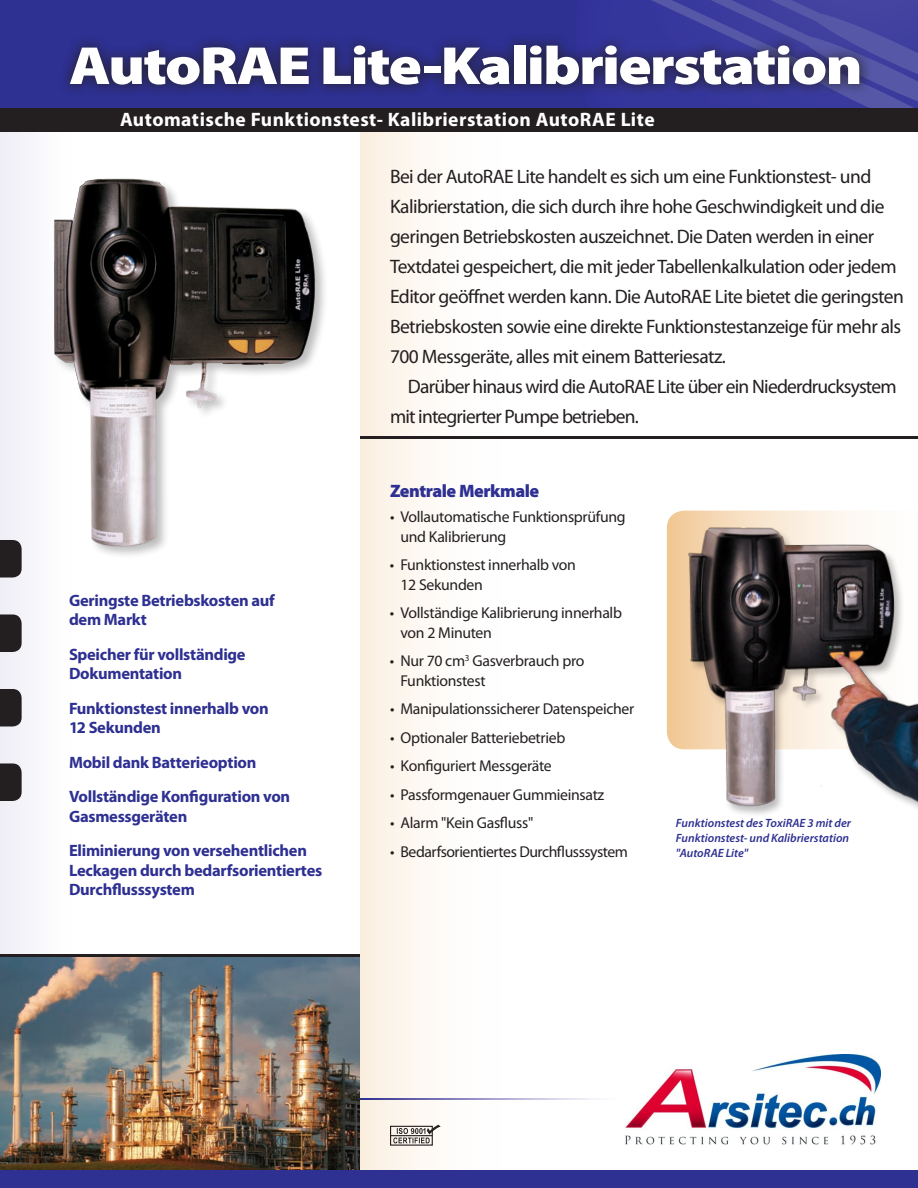
<style>
.page{position:relative;width:918px;height:1188px;background:#fff}
.page>*{position:absolute;margin:0;border:0;box-sizing:border-box;transform-origin:0 0}
.t1{font:900 54px "Myriad Pro";letter-spacing:-.03em;color:#fff;scale:1.15 1}
.t2{font:19.5px/30px "Myriad Pro";letter-spacing:-.03em;color:#231f20}
.t3{font:700 19.5px "Myriad Pro";letter-spacing:.025em;color:#fff}
.t4{font:900 18px "Myriad Pro";letter-spacing:-.025em;color:#2e3092}
.t5{font:700 16.5px/19.5px "Myriad Pro";letter-spacing:-.02em;color:#2e3092}
.t6{font:15.75px/19.5px "Myriad Pro";letter-spacing:-.02em;color:#231f20}
.t7{font:italic 600 12px/15px "Myriad Pro";color:#2e3092}
</style>
<div class="page">
<img style="left:0;top:957px;width:360px;height:213px">
<div style="left:0;top:0;width:918px;height:108px;background:#2e3092"></div>
<svg style="left:646px;top:0;width:272px;height:31px"></svg>
<div style="left:360px;top:132px;width:150px;height:1038px;background:linear-gradient(to right,#fbf0e3,#fff)"></div>
<div style="left:0;top:132px;width:72px;height:822px;background:#f6f6fa"></div>
<svg style="left:360px;top:1098px;width:235px;height:1px"></svg>
<hr style="left:360px;top:436px;width:558px;height:3px;background:#231f20">
<div style="left:0;top:108px;width:918px;height:24px;background:#231f20"></div>
<svg style="left:667px;top:511px;width:196px;height:237px;background:#f5d8b3"></svg>
<svg style="left:0;top:763px;width:22px;height:38px"></svg>
<svg style="left:0;top:689px;width:22px;height:38px"></svg>
<svg style="left:0;top:540px;width:22px;height:38px"></svg>
<svg style="left:0;top:614px;width:22px;height:38px"></svg>
<img style="left:677px;top:524px;width:241px;height:289px">
<hr style="left:0;top:954px;width:360px;height:3px;background:#231f20">
<div style="left:0;top:1170px;width:918px;height:18px;background:#2e3092"></div>
<div style="left:52px;top:176px;width:307px;height:417px;background:#fff"></div>
<img style="left:54px;top:178px;width:267px;height:374px">
<div style="left:55px;top:31px;width:863px;height:127px;background:#231f20;opacity:.75"></div>
<hr style="left:391px;top:1135px;width:41px;height:1px;background:#231f20">
<div style="left:390px;top:1126px;width:43px;height:20px;border:1px solid #231f20"></div>
<svg style="left:393px;top:1123px;width:48px;height:20px"></svg>
<img style="left:625px;top:1055px;width:256px;height:90px">
<h1 class="t1" style="left:69px;top:30px;width:692px">AutoRAE Lite-Kalibrierstation</h1>
<p class="t3" style="left:120px;top:107px;width:536px">Automatische Funktionstest- Kalibrierstation AutoRAE Lite</p>
<p class="t5" style="left:69px;top:590px;width:207px">Geringste Betriebskosten auf dem Markt</p>
<p class="t5" style="left:69px;top:644px;width:178px">Speicher für vollständige<br>Dokumentation</p>
<p class="t5" style="left:69px;top:698px;width:201px">Funktionstest innerhalb von<br>12 Sekunden</p>
<p class="t5" style="left:69px;top:744px;width:223px;line-height:34.5px">Mobil dank Batterieoption<br>Vollständige Konfiguration von</p>
<p class="t5" style="left:69px;top:798px;width:240px;line-height:34.5px">Gasmessgeräten<br>Eliminierung von versehentlichen</p>
<p class="t5" style="left:69px;top:860px;width:255px">Leckagen durch bedarfsorientiertes<br>Durchflusssystem</p>
<p class="t2" style="left:390px;top:161px;width:515px">Bei der AutoRAE Lite handelt es sich um eine Funktionstest- und Kalibrierstation, die sich durch ihre hohe Geschwindigkeit und die geringen Betriebskosten auszeichnet. Die Daten werden in einer Textdatei gespeichert, die mit jederTabellenkalkulation oder jedem Editor geöffnet werden kann. Die AutoRAE Lite bietet die geringsten Betriebskosten sowie eine direkte Funktionstestanzeige für mehr als 700 Messgeräte, alles mit einem Batteriesatz.</p>
<p class="t2" style="left:390px;top:371px;width:508px;text-indent:18px">Darüber hinaus wird die AutoRAE Lite über ein Niederdrucksystem mit integrierter Pumpe betrieben.</p>
<p class="t4" style="left:390px;top:479px;width:151px">Zentrale Merkmale</p>
<p class="t6" style="left:400px;top:507px;width:227px;text-indent:-10px">• Vollautomatische Funktionsprüfung und Kalibrierung</p>
<p class="t6" style="left:400px;top:555px;width:177px;text-indent:-10px">• Funktionstest innerhalb von<br>12 Sekunden</p>
<p class="t6" style="left:400px;top:603px;width:223px;text-indent:-10px">• Vollständige Kalibrierung innerhalb von 2 Minuten</p>
<p class="t6" style="left:401px;top:651px;width:185px;text-indent:-11px">• Nur 70 cm<sup>3</sup> Gasverbrauch pro<br>Funktionstest</p>
<p class="t6" style="left:390px;top:699px;width:246px">• Manipulationssicherer Datenspeicher</p>
<p class="t6" style="left:390px;top:727px;width:177px">• Optionaler Batteriebetrieb</p>
<p class="t6" style="left:390px;top:756px;width:163px">• Konfiguriert Messgeräte</p>
<p class="t6" style="left:390px;top:784px;width:216px">• Passformgenauer Gummieinsatz</p>
<p class="t6" style="left:390px;top:813px;width:145px">• Alarm "Kein Gasfluss"</p>
<p class="t6" style="left:390px;top:841px;width:240px">• Bedarfsorientiertes Durchflusssystem</p>
<p class="t7" style="left:676px;top:815px;width:177px">Funktionstest des ToxiRAE 3 mit der<br>Funktionstest- und Kalibrierstation "AutoRAE Lite"</p>
</div>
